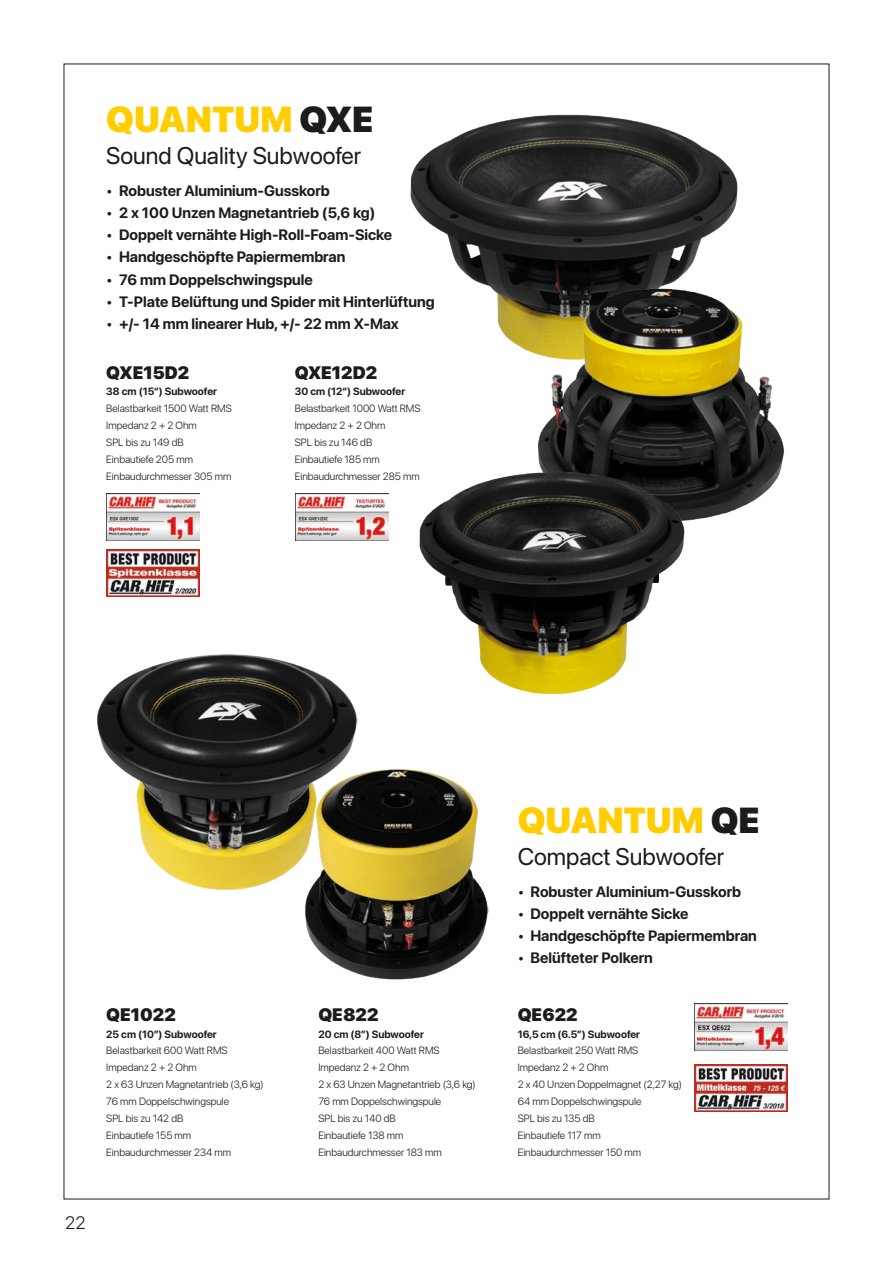
<style>
.page{position:relative;width:893px;height:1263px;background:#fff}
.page>*{position:absolute;margin:0;border:0;box-sizing:border-box;transform-origin:0 0}
.t1{font:36px "SF Pro";color:#ffcd00}
.t2{font:24px "SF Pro Display";color:#1c1c1b}
.t3{font:900 18px "SF Pro Display";color:#1c1c1b}
.t4{font:300 18px "SF Pro Display";color:#1c1c1b}
.t5{font:700 15px "SF Pro Display";color:#1c1c1b}
.t6{font:300 10.5px/16.8px "SF Pro Display";color:#1c1c1b}
.t7{font:700 10.5px "SF Pro Display";color:#1c1c1b}
.s1{color:#1c1c1b}
</style>
<div class="page">
<img style="left:410px;top:114px;width:328px;height:238px">
<img style="left:530px;top:280px;width:255px;height:240px">
<img style="left:419px;top:456px;width:275px;height:239px">
<img style="left:97px;top:654px;width:261px;height:236px">
<img style="left:304px;top:769px;width:184px;height:211px">
<img style="left:106px;top:493px;width:93px;height:47px">
<img style="left:694px;top:1004px;width:93px;height:46px">
<img style="left:295px;top:493px;width:93px;height:47px">
<img style="left:106px;top:550px;width:93px;height:47px">
<img style="left:694px;top:1064px;width:93px;height:47px">
<h1 class="t1" style="left:106px;top:98px;width:269px">QUANTUM <span class="s1">QXE</span></h1>
<h2 class="t2" style="left:106px;top:141px;width:257px">Sound Quality Subwoofer</h2>
<h3 class="t5" style="left:106px;top:182px;width:225px">• Robuster Aluminium-Gusskorb</h3>
<h3 class="t5" style="left:106px;top:204px;width:271px">• 2 x 100 Unzen Magnetantrieb (5,6 kg)</h3>
<h3 class="t5" style="left:106px;top:226px;width:287px">• Doppelt vernähte High-Roll-Foam-Sicke</h3>
<h3 class="t5" style="left:106px;top:248px;width:241px">• Handgeschöpfte Papiermembran</h3>
<h3 class="t5" style="left:106px;top:271px;width:208px">• 76 mm Doppelschwingspule</h3>
<h3 class="t5" style="left:106px;top:293px;width:330px">• T-Plate Belüftung und Spider mit Hinterlüftung</h3>
<h3 class="t5" style="left:106px;top:315px;width:294px">• +/- 14 mm linearer Hub, +/- 22 mm X-Max</h3>
<h3 class="t3" style="left:106px;top:362px;width:84px">QXE15D2</h3>
<p class="t7" style="left:106px;top:386px;width:112px">38 cm (15“) Subwoofer</p>
<p class="t6" style="left:106px;top:400px;width:127px">Belastbarkeit 1500 Watt RMS<br>Impedanz 2 + 2 Ohm<br>SPL bis zu 149 dB<br>Einbautiefe 205 mm<br>Einbaudurchmesser 305 mm</p>
<h3 class="t3" style="left:295px;top:362px;width:84px">QXE12D2</h3>
<p class="t7" style="left:295px;top:386px;width:112px">30 cm (12“) Subwoofer</p>
<p class="t6" style="left:295px;top:400px;width:127px">Belastbarkeit 1000 Watt RMS<br>Impedanz 2 + 2 Ohm<br>SPL bis zu 146 dB<br>Einbautiefe 185 mm<br>Einbaudurchmesser 285 mm</p>
<h3 class="t3" style="left:106px;top:1004px;width:71px">QE1022</h3>
<p class="t7" style="left:106px;top:1028px;width:112px">25 cm (10”) Subwoofer</p>
<p class="t6" style="left:106px;top:1042px;width:159px">Belastbarkeit 600 Watt RMS<br>Impedanz 2 + 2 Ohm<br>2 x 63 Unzen Magnetantrieb (3,6 kg)<br>76 mm Doppelschwingspule<br>SPL bis zu 142 dB<br>Einbautiefe 155 mm<br>Einbaudurchmesser 234 mm</p>
<h3 class="t4" style="left:65px;top:1212px;width:22px">22</h3>
<h3 class="t3" style="left:318px;top:1004px;width:62px">QE822</h3>
<p class="t7" style="left:318px;top:1028px;width:107px">20 cm (8”) Subwoofer</p>
<p class="t6" style="left:318px;top:1042px;width:159px">Belastbarkeit 400 Watt RMS<br>Impedanz 2 + 2 Ohm<br>2 x 63 Unzen Magnetantrieb (3,6 kg)<br>76 mm Doppelschwingspule<br>SPL bis zu 140 dB<br>Einbautiefe 138 mm<br>Einbaudurchmesser 183 mm</p>
<h1 class="t1" style="left:518px;top:799px;width:244px">QUANTUM <span class="s1">QE</span></h1>
<h2 class="t2" style="left:518px;top:842px;width:208px">Compact Subwoofer</h2>
<h3 class="t5" style="left:518px;top:883px;width:225px">• Robuster Aluminium-Gusskorb</h3>
<h3 class="t5" style="left:518px;top:905px;width:172px">• Doppelt vernähte Sicke</h3>
<h3 class="t5" style="left:518px;top:927px;width:241px">• Handgeschöpfte Papiermembran</h3>
<h3 class="t5" style="left:518px;top:949px;width:137px">• Belüfteter Polkern</h3>
<h3 class="t3" style="left:518px;top:1004px;width:62px">QE622</h3>
<p class="t7" style="left:518px;top:1028px;width:124px">16,5 cm (6.5”) Subwoofer</p>
<p class="t6" style="left:518px;top:1042px;width:166px">Belastbarkeit 250 Watt RMS<br>Impedanz 2 + 2 Ohm<br>2 x 40 Unzen Doppelmagnet (2,27 kg)<br>64 mm Doppelschwingspule<br>SPL bis zu 135 dB<br>Einbautiefe 117 mm<br>Einbaudurchmesser 150 mm</p>
</div>
